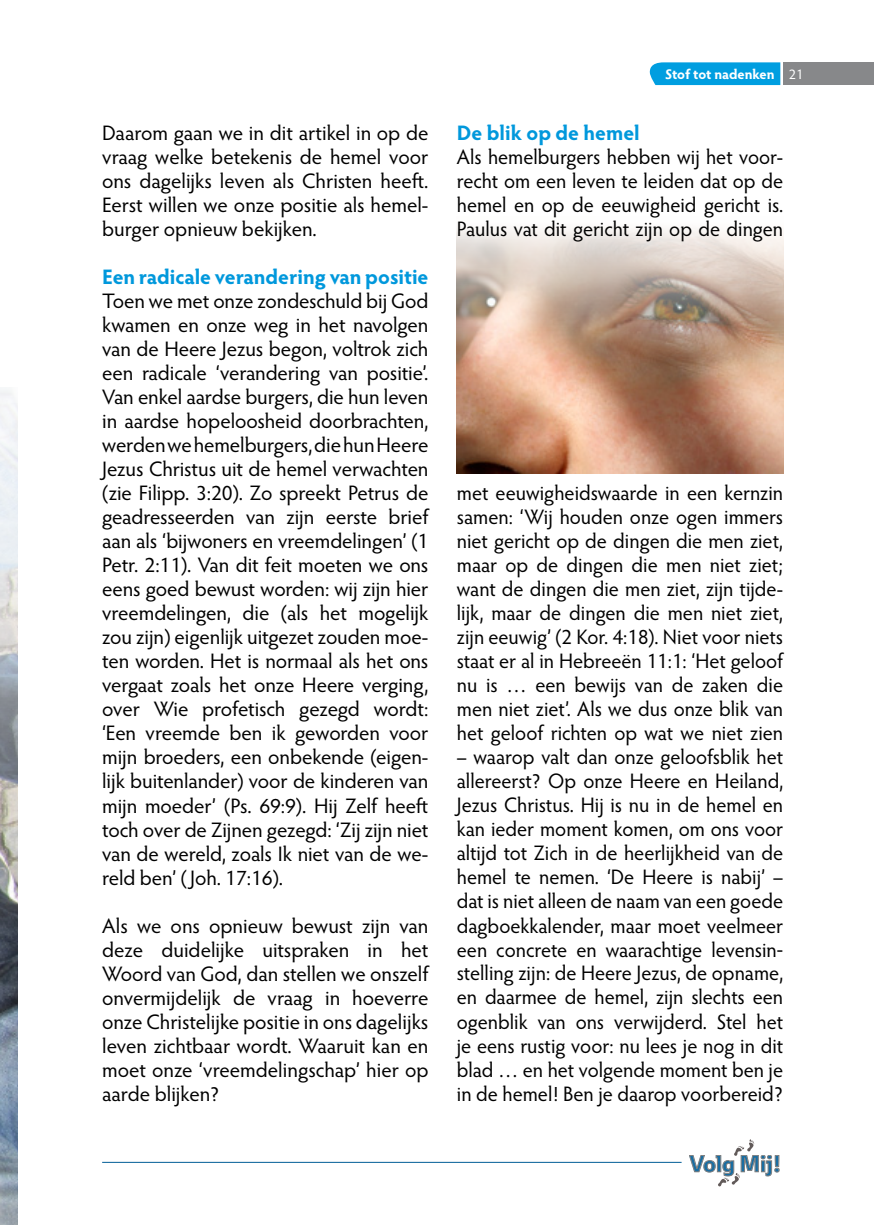
<style>
.page{position:relative;width:874px;height:1225px;background:#fff}
.page>*{position:absolute;margin:0;border:0;box-sizing:border-box;transform-origin:0 0}
.t1{font:700 22.8px "Ebony";color:#005d97}
.t2{font:21px/24px "Hypatia Sans Pro";letter-spacing:-.005em;color:#000;text-align:justify}
.t3{font:700 21px "Hypatia Sans Pro";color:#0098dc}
.t4{font:700 14px "Hypatia Sans Pro";letter-spacing:-.005em;color:#fff}
.t5{font:14px "Hypatia Sans Pro";color:#fff}
</style>
<div class="page">
<hr style="left:102px;top:1162px;width:579px;height:1px;background:#005d97">
<div style="left:782px;top:62px;width:91px;height:23px;background:#87888a"></div>
<svg style="left:689px;top:1139px;width:90px;height:47px"></svg>
<img style="left:456px;top:228px;width:326px;height:245px">
<img style="left:0;top:389px;width:17px;height:836px">
<div style="left:649px;top:62px;width:131px;height:23px;background:#009ee0"></div>
<p class="t2" style="left:102px;top:120px;width:327px">Daarom gaan we in dit artikel in op de vraag welke betekenis de hemel voor ons dagelijks leven als Christen heeft.<br>Eerst willen we onze positie als hemel&shy;burger opnieuw bekijken.</p>
<p class="t3" style="left:102px;top:262px;width:328px">Een radicale verandering van positie</p>
<p class="t2" style="left:102px;top:288px;width:328px">Toen we met onze zondeschuld bij God kwamen en onze weg in het navolgen van de Heere Jezus begon, voltrok zich een radicale ‘verandering van positie’.<br>Van enkel aardse burgers, die hun leven in aardse hopeloosheid doorbrachten, werden we hemelburgers, die hun Heere Jezus Christus uit de hemel verwachten (zie Filipp. 3:20). Zo spreekt Petrus de geadresseerden van zijn eerste brief aan als ‘bijwoners en vreemdelingen’ (1<br>Petr. 2:11). Van dit feit moeten we ons eens goed bewust worden: wij zijn hier vreemdelingen, die (als het mogelijk zou zijn) eigenlijk uitgezet zouden moe&shy;ten worden. Het is normaal als het ons vergaat zoals het onze Heere verging, over Wie profetisch gezegd wordt: ‘Een vreemde ben ik geworden voor mijn broeders, een onbekende (eigen&shy;lijk buitenlander) voor de kinderen van mijn moeder’ (Ps. 69:9). Hij Zelf heeft toch over de Zijnen gezegd: ‘Zij zijn niet van de wereld, zoals Ik niet van de we&shy;reld ben’ ( Joh. 17:16).</p>
<p class="t2" style="left:102px;top:912px;width:328px">Als we ons opnieuw bewust zijn van deze duidelijke uitspraken in het Woord van God, dan stellen we onszelf onvermijdelijk de vraag in hoeverre onze Christelijke positie in ons dagelijks leven zichtbaar wordt. Waaruit kan en moet onze ‘vreemdelingschap’ hier op aarde blijken?</p>
<p class="t4" style="left:664px;top:64px;width:111px">Stof tot nadenken</p>
<p class="t5" style="left:788px;top:65px;width:16px">21</p>
<p class="t3" style="left:456px;top:118px;width:184px">De blik op de hemel</p>
<p class="t2" style="left:456px;top:144px;width:328px">Als hemelburgers hebben wij het voor&shy;recht om een leven te leiden dat op de hemel en op de eeuwigheid gericht is.<br>Paulus vat dit gericht zijn op de dingen</p>
<p class="t2" style="left:456px;top:480px;width:328px">met eeuwigheidswaarde in een kernzin samen: ‘Wij houden onze ogen immers niet gericht op de dingen die men ziet, maar op de dingen die men niet ziet; want de dingen die men ziet, zijn tijde&shy;lijk, maar de dingen die men niet ziet, zijn eeuwig’ (2 Kor. 4:18). Niet voor niets staat er al in Hebreeën 11:1: ‘Het geloof nu is … een bewijs van de zaken die men niet ziet’. Als we dus onze blik van het geloof richten op wat we niet zien</p>
<p class="t2" style="left:456px;top:744px;width:328px">– waarop valt dan onze geloofsblik het allereerst? Op onze Heere en Heiland, Jezus Christus. Hij is nu in de hemel en kan ieder moment komen, om ons voor altijd tot Zich in de heerlijkheid van de hemel te nemen. ‘De Heere is nabij’ – dat is niet alleen de naam van een goede dagboekkalender, maar moet veelmeer een concrete en waarachtige levensin&shy;stelling zijn: de Heere Jezus, de opname, en daarmee de hemel, zijn slechts een ogenblik van ons verwijderd. Stel het je eens rustig voor: nu lees je nog in dit blad … en het volgende moment ben je in de hemel! Ben je daarop voorbereid?</p>
<p class="t1" style="left:689px;top:1148px;width:93px">Volg Mij!</p>
</div>
